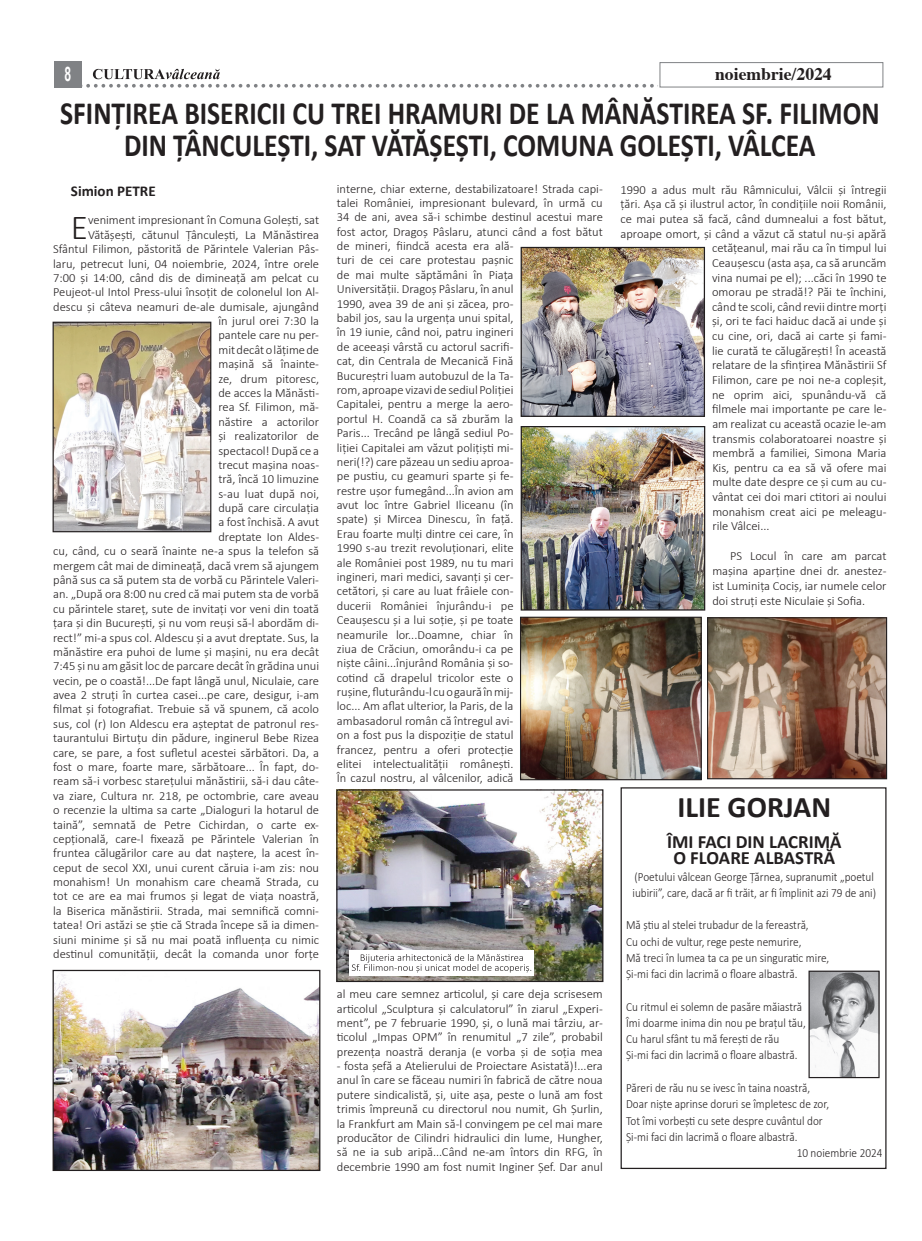
<style>
.page{position:relative;width:922px;height:1241px;background:#fff}
.page>*{position:absolute;margin:0;border:0;box-sizing:border-box;transform-origin:0 0}
.t1{font:300 35.12px "Calibri";color:#231f20}
.t2{font:700 32.5px/32.5px "Calibri";color:#231f20;text-align:center;scale:.85 1}
.t3{font:700 30px "Calibri";color:#231f20}
.t4{font:700 20px "Arial Narrow";color:#fff;scale:.74 1}
.t5{font:700 18.75px/16.2px "Calibri";color:#231f20;text-align:center}
.t6{font:700 17.62px "Times";color:#231f20}
.t7{font:700 15px "Calibri";color:#231f20}
.t8{font:300 12.5px/14.4px "Calibri";color:#231f20;text-align:justify}
.t9{font:300 12.5px/16.2px "Calibri";color:#231f20;scale:.9 1}
</style>
<div class="page">
<svg style="left:82px;top:69px;width:576px;height:19px"></svg>
<div style="left:54px;top:61px;width:28px;height:27px;background:#808285"></div>
<div style="left:659px;top:62px;width:224px;height:25px;border:1px solid #808285"></div>
<img style="left:810px;top:972px;width:67px;height:103px">
<div style="left:808px;top:970px;width:71px;height:107px;border:1px solid #231f20"></div>
<img style="left:55px;top:971px;width:263px;height:197px">
<div style="left:53px;top:969px;width:267px;height:201px;border:1px solid #231f20"></div>
<img style="left:338px;top:791px;width:263px;height:188px">
<div style="left:336px;top:789px;width:267px;height:192px;border:1px solid #231f20"></div>
<img style="left:522px;top:428px;width:181px;height:180px">
<div style="left:520px;top:426px;width:185px;height:184px;border:1px solid #231f20"></div>
<img style="left:522px;top:249px;width:180px;height:166px">
<div style="left:520px;top:247px;width:184px;height:170px;border:1px solid #231f20"></div>
<img style="left:522px;top:618px;width:177px;height:160px">
<div style="left:520px;top:616px;width:181px;height:164px;border:1px solid #231f20"></div>
<img style="left:708px;top:619px;width:176px;height:158px">
<div style="left:706px;top:617px;width:180px;height:162px;border:1px solid #231f20"></div>
<img style="left:55px;top:323px;width:154px;height:207px">
<div style="left:53px;top:321px;width:158px;height:211px;border:1px solid #231f20"></div>
<div style="left:349px;top:949px;width:185px;height:26px;background:#fff"></div>
<svg style="left:351px;top:954px;width:180px;height:18px"></svg>
<h3 class="t4" style="left:65px;top:59px;width:11px">8</h3>
<h3 class="t6" style="left:715px;top:57px;width:118px">noiembrie/2024</h3>
<h2 class="t2" style="left:60px;top:95px;width:965px">SFINȚIREA BISERICII CU TREI HRAMURI DE LA MÂNĂSTIREA SF. FILIMON<br>DIN ȚÂNCULEȘTI, SAT VĂTĂȘEȘTI, COMUNA GOLEȘTI, VÂLCEA</h2>
<p class="t8" style="left:337px;top:181px;width:267px;text-align:left">interne, chiar externe, destabilizatoare! Strada capi&shy;talei României, impresionant bulevard, în urmă cu 34 de ani, avea să-i schimbe destinul acestui mare fost actor, Dragoș Pâslaru, atunci când a fost bătut de mineri, fiindcă acesta era ală-<br>turi de cei care protestau pașnic<br>de mai multe săptămâni în Piața<br>Universității. Dragoș Pâslaru, în anul<br>1990, avea 39 de ani și zăcea, pro-<br>babil jos, sau la urgența unui spital,<br>în 19 iunie, când noi, patru ingineri<br>de aceeași vârstă cu actorul sacrifi-<br>cat, din Centrala de Mecanică Fină<br>Bucureștri luam autobuzul de la Ta-<br>rom, aproape vizavi de sediul Poliției<br>Capitalei, pentru a merge la aero-<br>portul H. Coandă ca să zburăm la<br>Paris... Trecând pe lângă sediul Po-<br>liției Capitalei am văzut polițiști mi-<br>neri(!?) care păzeau un sediu aproa-<br>pe pustiu, cu geamuri sparte și fe-<br>restre ușor fumegând...În avion am<br>avut loc între Gabriel Iliceanu (în<br>spate) și Mircea Dinescu, în față.<br>Erau foarte mulți dintre cei care, în<br>1990 s-au trezit revoluționari, elite<br>ale României post 1989, nu tu mari<br>ingineri, mari medici, savanți și cer-<br>cetători, și care au luat frâiele con-<br>ducerii României înjurându-i pe<br>Ceaușescu și a lui soție, și pe toate<br>neamurile lor...Doamne, chiar în<br>ziua de Crăciun, omorându-i ca pe<br>niște câini...înjurând România și so-<br>cotind că drapelul tricolor este o<br>rușine, fluturându-l cu o gaură în mij-<br>loc... Am aflat ulterior, la Paris, de la<br>ambasadorul român că întregul avi-<br>on a fost pus la dispoziție de statul<br>francez, pentru a oferi protecție<br>elitei intelectualității românești.<br>În cazul nostru, al vâlcenilor, adică</p>
<p class="t8" style="left:620px;top:182px;width:267px">1990 a adus mult rău Râmnicului, Vâlcii și întregii</p>
<p class="t8" style="left:620px;top:197px;width:267px">țări. Așa că și ilustrul actor, în condițiile noii Românii,</p>
<p class="t8" style="left:620px;top:211px;width:267px">ce mai putea să facă, când dumnealui a fost bătut,</p>
<p class="t8" style="left:620px;top:226px;width:267px">aproape omort, și când a văzut că statul nu-și apără</p>
<p class="t8" style="left:712px;top:241px;width:176px">cetățeanul, mai rău ca în timpul lui</p>
<p class="t8" style="left:712px;top:255px;width:176px">Ceaușescu (asta așa, ca să aruncăm</p>
<p class="t8" style="left:712px;top:270px;width:176px">vina numai pe el); ...căci în 1990 te</p>
<p class="t8" style="left:712px;top:285px;width:176px">omorau pe stradă!? Păi te închini,</p>
<p class="t8" style="left:712px;top:299px;width:176px">când te scoli, când revii dintre morți</p>
<p class="t8" style="left:712px;top:314px;width:176px">și, ori te faci haiduc dacă ai unde și</p>
<p class="t8" style="left:712px;top:328px;width:176px">cu cine, ori, dacă ai carte și fami-</p>
<p class="t8" style="left:712px;top:343px;width:176px">lie curată te călugărești! În această</p>
<p class="t8" style="left:712px;top:358px;width:176px">relatare de la sfințirea Mănăstirii Sf</p>
<p class="t8" style="left:712px;top:372px;width:176px">Filimon, care pe noi ne-a copleșit,</p>
<p class="t8" style="left:712px;top:387px;width:176px">ne oprim aici, spunându-vă că</p>
<p class="t8" style="left:712px;top:402px;width:176px">filmele mai importante pe care le-</p>
<p class="t8" style="left:712px;top:416px;width:176px">am realizat cu această ocazie le-am</p>
<p class="t8" style="left:712px;top:431px;width:176px">transmis colaboratoarei noastre și</p>
<p class="t8" style="left:712px;top:445px;width:176px">membră a familiei, Simona Maria</p>
<p class="t8" style="left:712px;top:460px;width:176px">Kis, pentru ca ea să vă ofere mai</p>
<p class="t8" style="left:712px;top:475px;width:176px">multe date despre ce și cum au cu-</p>
<p class="t8" style="left:712px;top:489px;width:176px">vântat cei doi mari ctitori ai noului</p>
<p class="t8" style="left:712px;top:504px;width:176px">monahism creat aici pe meleagu-</p>
<p class="t8" style="left:712px;top:519px;width:59px">rile Vâlcei...</p>
<p class="t8" style="left:712px;top:548px;width:176px;line-height:15px;text-indent:18px">PS Locul în care am parcat mașina aparține dnei dr. anestez&shy;ist Luminița Cociș, iar numele celor doi struți este Niculaie și Sofia.</p>
<p class="t7" style="left:71px;top:181px;width:86px">Simion PETRE</p>
<h1 class="t1" style="left:71px;top:205px;width:19px">E</h1>
<p class="t8" style="left:53px;top:213px;width:267px;text-align:right">veniment impresionant în Comuna Golești, sat Vătășești, cătunul Țânculești, La Mănăstirea Sfântul Filimon, păstorită de Părintele Valerian Pâs&shy;laru, petrecut luni, 04 noiembrie, 2024, între orele 7:00 și 14:00, când dis de dimineață am pelcat cu Peujeot-ul Intol Press-ului însoțit de colonelul Ion Al&shy;descu și câteva neamuri de-ale dumisale, ajungând în jurul orei 7:30 la<br>pantele care nu per-<br>mit decât o lățime de<br>mașină să înainte-<br>ze, drum pitoresc,<br>de acces la Mănăsti-<br>rea Sf. Filimon, mă-<br>năstire a actorilor<br>și realizatorilor de<br>spectacol! După ce a<br>trecut mașina noas-<br>tră, încă 10 limuzine<br>s-au luat după noi,<br>după care circulația<br>a fost închisă. A avut<br>dreptate Ion Aldes-<br>cu, când, cu o seară înainte ne-a spus la telefon să mergem cât mai de dimineață, dacă vrem să ajungem până sus ca să putem sta de vorbă cu Părintele Valeri&shy;an. „După ora 8:00 nu cred că mai putem sta de vorbă cu părintele stareț, sute de invitați vor veni din toată țara și din București, și nu vom reuși să-l abordăm di&shy;rect!” mi-a spus col. Aldescu și a avut dreptate. Sus, la mănăstire era puhoi de lume și mașini, nu era decât 7:45 și nu am găsit loc de parcare decât în grădina unui vecin, pe o coastă!...De fapt lângă unul, Niculaie, care avea 2 struți în curtea casei...pe care, desigur, i-am filmat și fotografiat. Trebuie să vă spunem, că acolo sus, col (r) Ion Aldescu era așteptat de patronul res&shy;taurantului Birtuțu din pădure, inginerul Bebe Rizea care, se pare, a fost sufletul acestei sărbători. Da, a fost o mare, foarte mare, sărbătoare... În fapt, do&shy;ream să-i vorbesc starețului mănăstirii, să-i dau câte&shy;va ziare, Cultura nr. 218, pe octombrie, care aveau o recenzie la ultima sa carte „Dialoguri la hotarul de taină”, semnată de Petre Cichirdan, o carte ex&shy;cepțională, care-l fixează pe Părintele Valerian în fruntea călugărilor care au dat naștere, la acest în&shy;ceput de secol XXI, unui curent căruia i-am zis: nou monahism! Un monahism care cheamă Strada, cu tot ce are ea mai frumos și legat de viața noastră, la Biserica mănăstirii. Strada, mai semnifică comni&shy;tatea! Ori astăzi se știe că Strada începe să ia dimen&shy;siuni minime și să nu mai poată influența cu nimic destinul comunității, decât la comanda unor forțe</p>
<h3 class="t3" style="left:677px;top:788px;width:155px">ILIE GORJAN</h3>
<h3 class="t5" style="left:667px;top:832px;width:176px">ÎMI FACI DIN LACRIMĂ<br>O FLOARE ALBASTRĂ</h3>
<p class="t9" style="left:632px;top:868px;width:272px">(Poetului vâlcean George Țărnea, supranumit „poetul iubirii”, care, dacă ar fi trăit, ar fi împlinit azi 79 de ani)</p>
<p class="t9" style="left:626px;top:916px;width:227px">Mă știu al stelei trubadur de la fereastră,<br>Cu ochi de vultur, rege peste nemurire,<br>Mă treci în lumea ta ca pe un singuratic mire, Și-mi faci din lacrimă o floare albastră.</p>
<p class="t9" style="left:626px;top:998px;width:201px">Cu ritmul ei solemn de pasăre măiastră Îmi doarme inima din nou pe brațul tău, Cu harul sfânt tu mă ferești de rău<br>Și-mi faci din lacrimă o floare albastră.</p>
<p class="t9" style="left:626px;top:1079px;width:206px">Păreri de rău nu se ivesc în taina noastră,</p>
<p class="t9" style="left:626px;top:1095px;width:227px">Doar niște aprinse doruri se împletesc de zor,</p>
<p class="t9" style="left:626px;top:1111px;width:220px">Tot îmi vorbești cu sete despre cuvântul dor</p>
<p class="t9" style="left:626px;top:1128px;width:192px">Și-mi faci din lacrimă o floare albastră.</p>
<p class="t9" style="left:796px;top:1144px;width:97px">10 noiembrie 2024</p>
<p class="t8" style="left:337px;top:986px;width:267px">al meu care semnez articolul, și care deja scrisesem articolul „Sculptura și calculatorul” în ziarul „Experi&shy;ment”, pe 7 februarie 1990, și, o lună mai târziu, ar&shy;ticolul „Impas OPM” în renumitul „7 zile”, probabil prezența noastră deranja (e vorba și de soția mea</p>
<p class="t8" style="left:337px;top:1058px;width:267px">- fosta șefă a Atelierului de Proiectare Asistată)!...era anul în care se făceau numiri în fabrică de către noua putere sindicalistă, și, uite așa, peste o lună am fost trimis împreună cu directorul nou numit, Gh Șurlin, la Frankfurt am Main să-l convingem pe cel mai mare producător de Cilindri hidraulici din lume, Hungher, să ne ia sub aripă...Când ne-am întors din RFG, în decembrie 1990 am fost numit Inginer Șef. Dar anul</p>
</div>
